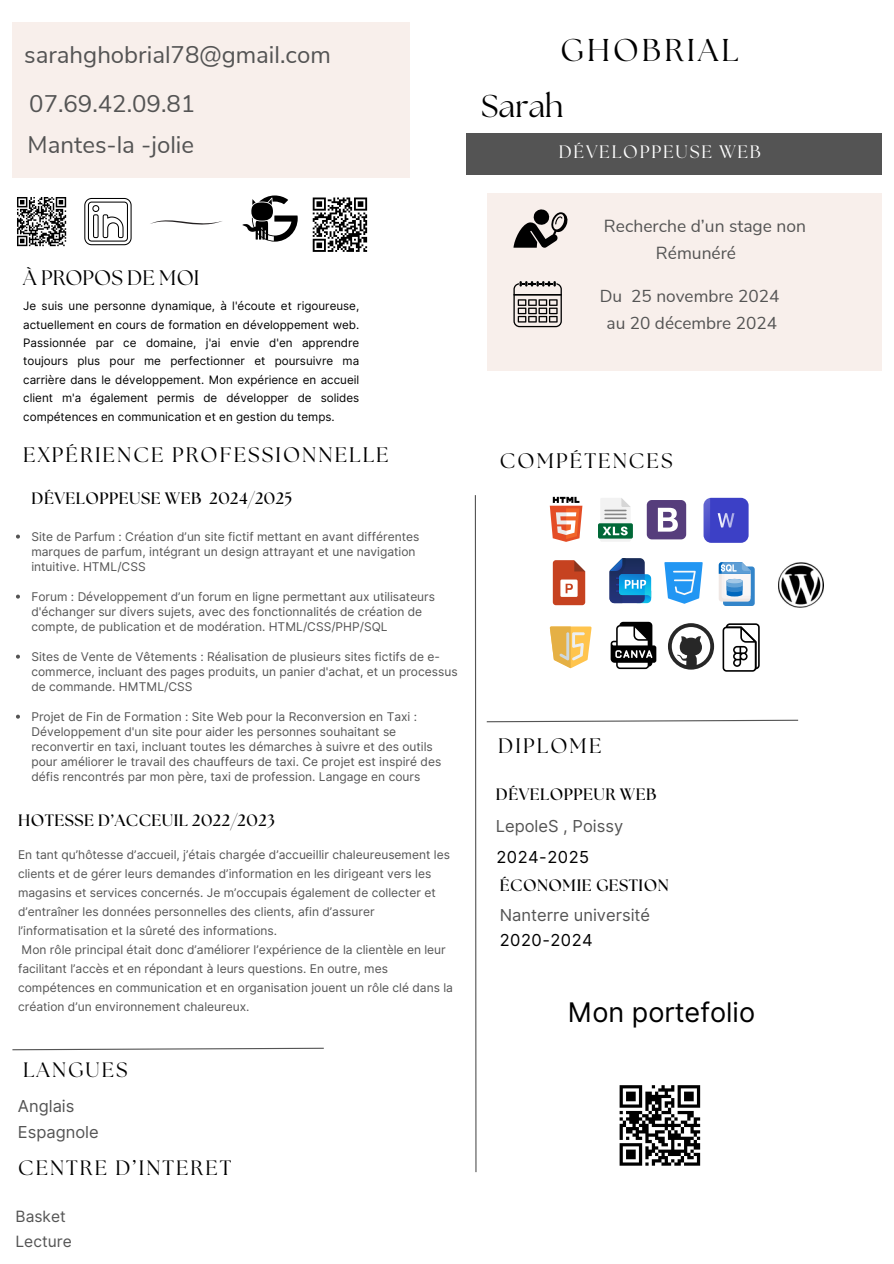
<style>
.page{position:relative;width:894px;height:1264px;background:#fff}
.page>*{position:absolute;margin:0;border:0;box-sizing:border-box;transform-origin:0 0}
.t1{font:31.5px "The Seasons";letter-spacing:.1em;color:#000}
.t2{font:27px "Inter";color:#000}
.t3{font:24px "Nunito Sans";color:#545454}
.t4{font:21px "The Seasons";letter-spacing:.1em;color:#000}
.t5{font:21px "The Seasons";color:#000}
.t6{font:20.85px "The Seasons";letter-spacing:.1em;color:#000}
.t7{font:18px "The Seasons";letter-spacing:.1em;color:#fff}
.t8{font:17.4px/27px "Nunito Sans";color:#545454}
.t9{font:17.25px "Nunito Sans";color:#545454}
.t10{font:700 16.5px "The Seasons";letter-spacing:.03em;color:#000}
.t11{font:16.5px "Inter";color:#545454}
.t12{font:16.5px "Inter";letter-spacing:.03em;color:#000}
.t13{font:15.6px "Inter";color:#545454}
.t14{font:12px/15px "Inter";color:#545454}
.t15{font:11.55px/18.5px "Inter";color:#000;text-align:justify}
</style>
<div class="page">
<div style="left:466px;top:133px;width:415px;height:41px;background:#545454"></div>
<div style="left:13px;top:22px;width:397px;height:155px;background:#f8efeb"></div>
<svg style="left:474px;top:495px;width:3px;height:678px"></svg>
<svg style="left:12px;top:1047px;width:312px;height:3px"></svg>
<svg style="left:242px;top:195px;width:55px;height:47px"></svg>
<svg style="left:84px;top:198px;width:47px;height:47px"></svg>
<svg style="left:150px;top:220px;width:72px;height:5px"></svg>
<svg style="left:17px;top:197px;width:50px;height:50px"></svg>
<svg style="left:312px;top:197px;width:56px;height:55px"></svg>
<svg style="left:486px;top:719px;width:313px;height:4px"></svg>
<svg style="left:549px;top:497px;width:33px;height:45px"></svg>
<svg style="left:664px;top:562px;width:38px;height:41px"></svg>
<svg style="left:549px;top:626px;width:42px;height:42px"></svg>
<div style="left:598px;top:523px;width:34px;height:15px;background:#006837;border-radius:2px"></div>
<svg style="left:600px;top:498px;width:30px;height:43px"></svg>
<div style="left:703px;top:498px;width:45px;height:45px;background:#3c40c6;border-radius:8px"></div>
<svg style="left:703px;top:498px;width:7px;height:44px"></svg>
<svg style="left:717px;top:513px;width:17px;height:14px"></svg>
<div style="left:646px;top:500px;width:40px;height:39px;background:#563d7c;border-radius:5px"></div>
<svg style="left:657px;top:508px;width:20px;height:23px"></svg>
<svg style="left:722px;top:566px;width:32px;height:40px"></svg>
<svg style="left:718px;top:562px;width:32px;height:39px"></svg>
<svg style="left:609px;top:558px;width:42px;height:45px;background:#3d79ad"></svg>
<svg style="left:552px;top:560px;width:33px;height:45px"></svg>
<svg style="left:610px;top:622px;width:46px;height:47px"></svg>
<svg style="left:722px;top:623px;width:37px;height:48px"></svg>
<svg style="left:668px;top:623px;width:46px;height:46px"></svg>
<div style="left:486px;top:193px;width:395px;height:178px;background:#f8efeb"></div>
<svg style="left:513px;top:209px;width:55px;height:39px"></svg>
<svg style="left:513px;top:281px;width:48px;height:46px"></svg>
<svg style="left:619px;top:1085px;width:81px;height:80px"></svg>
<hr style="left:683px;top:1162px;width:17px;height:3px;background:#000">
<img style="left:778px;top:562px;width:45px;height:45px">
<svg style="left:16px;top:534px;width:4px;height:4px"></svg>
<svg style="left:16px;top:594px;width:4px;height:4px"></svg>
<svg style="left:16px;top:654px;width:4px;height:4px"></svg>
<svg style="left:16px;top:714px;width:4px;height:4px"></svg>
<p class="t3" style="left:24px;top:39px;width:308px">sarahghobrial78@gmail.com</p>
<p class="t3" style="left:29px;top:88px;width:167px">07.69.42.09.81</p>
<p class="t3" style="left:28px;top:128px;width:168px">Mantes-la -jolie</p>
<h3 class="t5" style="left:23px;top:268px;width:177px">À PROPOS DE MOI</h3>
<p class="t15" style="left:23px;top:297px;width:337px">Je suis une personne dynamique, à l'écoute et rigoureuse, actuellement en cours de formation en développement web.<br>Passionnée par ce domaine, j'ai envie d'en apprendre toujours plus pour me perfectionner et poursuivre ma carrière dans le développement. Mon expérience en accueil client m'a également permis de développer de solides compétences en communication et en gestion du temps.</p>
<h5 class="t4" style="left:23px;top:445px;width:367px">EXPÉRIENCE PROFESSIONNELLE</h5>
<p class="t10" style="left:32px;top:491px;width:262px">DÉVELOPPEUSE WEB 2024/2025</p>
<p class="t14" style="left:31px;top:528px;width:389px">Site de Parfum : Création d’un site fictif mettant en avant différentes marques de parfum, intégrant un design attrayant et une navigation intuitive. HTML/CSS</p>
<p class="t14" style="left:31px;top:588px;width:405px">Forum : Développement d’un forum en ligne permettant aux utilisateurs d'échanger sur divers sujets, avec des fonctionnalités de création de compte, de publication et de modération. HTML/CSS/PHP/SQL</p>
<p class="t14" style="left:31px;top:648px;width:427px">Sites de Vente de Vêtements : Réalisation de plusieurs sites fictifs de e&shy;commerce, incluant des pages produits, un panier d'achat, et un processus de commande. HMTML/CSS</p>
<p class="t14" style="left:31px;top:708px;width:411px">Projet de Fin de Formation : Site Web pour la Reconversion en Taxi :<br>Développement d'un site pour aider les personnes souhaitant se reconvertir en taxi, incluant toutes les démarches à suivre et des outils pour améliorer le travail des chauffeurs de taxi. Ce projet est inspiré des défis rencontrés par mon père, taxi de profession. Langage en cours</p>
<h2 class="t10" style="left:18px;top:812px;width:258px">HOTESSE D’ACCEUIL 2022/2023</h2>
<p class="t14" style="left:18px;top:844px;width:433px;line-height:19px">En tant qu’hôtesse d’accueil, j’étais chargée d’accueillir chaleureusement les clients et de gérer leurs demandes d’information en les dirigeant vers les magasins et services concernés. Je m’occupais également de collecter et d’entraîner les données personnelles des clients, afin d’assurer l’informatisation et la sûreté des informations.</p>
<p class="t14" style="left:18px;top:939px;width:436px;line-height:19px">Mon rôle principal était donc d’améliorer l’expérience de la clientèle en leur facilitant l’accès et en répondant à leurs questions. En outre, mes compétences en communication et en organisation jouent un rôle clé dans la création d’un environnement chaleureux.</p>
<p class="t6" style="left:23px;top:1059px;width:106px">LANGUES</p>
<p class="t11" style="left:18px;top:1096px;width:58px">Anglais</p>
<h5 class="t11" style="left:18px;top:1121px;width:82px">Espagnole</h5>
<p class="t6" style="left:18px;top:1158px;width:214px">CENTRE D’INTERET</p>
<p class="t13" style="left:16px;top:1207px;width:52px">Basket</p>
<h5 class="t13" style="left:16px;top:1231px;width:58px">Lecture</h5>
<p class="t1" style="left:560px;top:36px;width:180px">GHOBRIAL</p>
<p class="t1" style="left:481px;top:92px;width:84px">Sarah</p>
<h6 class="t7" style="left:558px;top:144px;width:204px">DÉVELOPPEUSE WEB</h6>
<h4 class="t8" style="left:655px;top:212px;width:152px;text-indent:-52px">Recherche d’un stage non<br>Rémunéré</h4>
<h4 class="t9" style="left:599px;top:285px;width:181px">Du 25 novembre 2024</h4>
<h4 class="t9" style="left:606px;top:312px;width:172px">au 20 décembre 2024</h4>
<p class="t4" style="left:499px;top:451px;width:174px">COMPÉTENCES</p>
<p class="t4" style="left:498px;top:736px;width:105px">DIPLOME</p>
<p class="t10" style="left:495px;top:787px;width:162px">DÉVELOPPEUR WEB</p>
<p class="t11" style="left:495px;top:815px;width:129px">LepoleS , Poissy</p>
<p class="t12" style="left:496px;top:846px;width:94px">2024-2025</p>
<h6 class="t10" style="left:499px;top:877px;width:170px">ÉCONOMIE GESTION</h6>
<h5 class="t11" style="left:499px;top:905px;width:152px">Nanterre université</h5>
<p class="t12" style="left:499px;top:930px;width:94px">2020-2024</p>
<p class="t2" style="left:567px;top:996px;width:189px">Mon portefolio</p>
</div>
